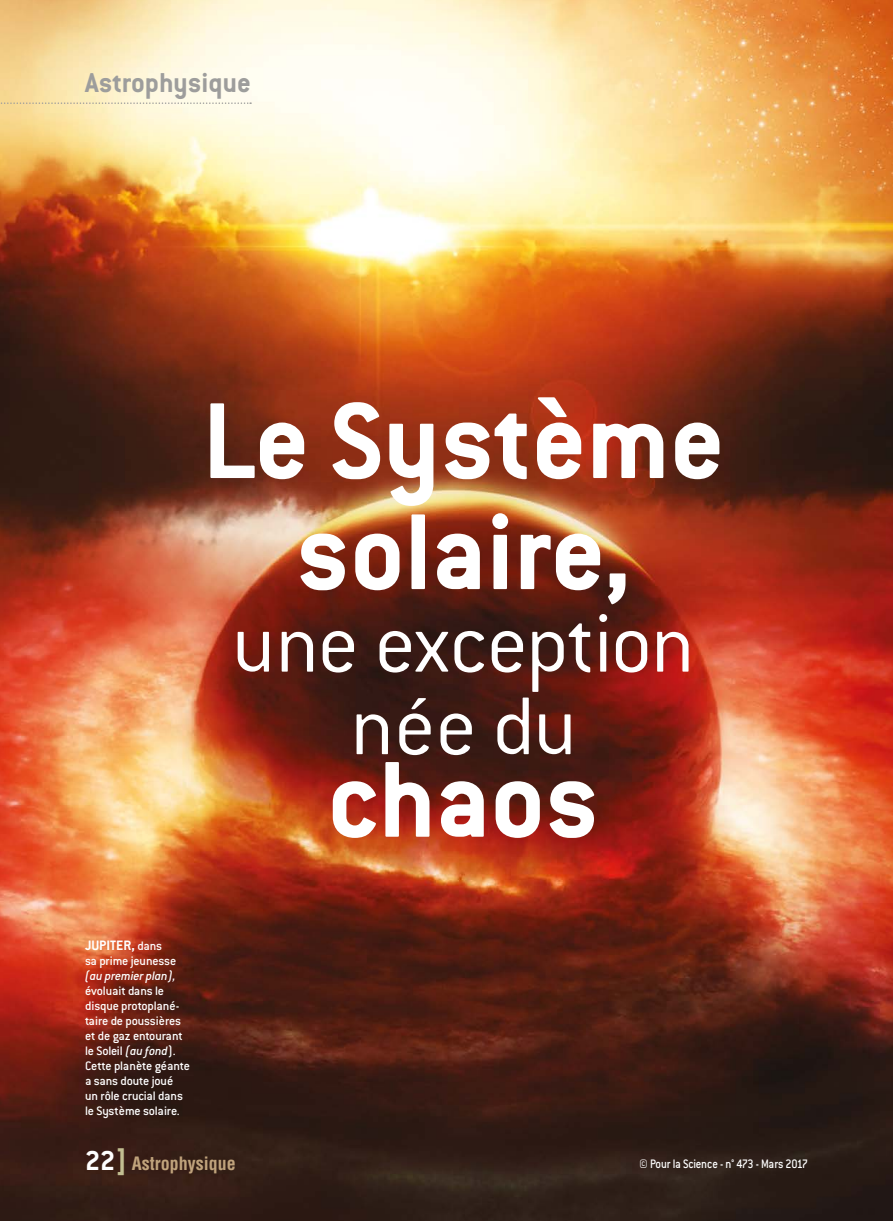
<style>
.page{position:relative;width:893px;height:1221px;background:#fff}
.page>*{position:absolute;margin:0;border:0;box-sizing:border-box;transform-origin:0 0}
._002_titre_article{font:700 118.5px/111px "Conduit ITC";color:#fff;text-align:center}
._002_titre_article-2{font:300 90px/82.5px "Conduit ITC";letter-spacing:-.015em;color:#fff;text-align:center}
._001_discipline{font:700 30px "Conduit ITC";color:#9d9d9c}
.t1{font:700 condensed 18px "Helvetica";color:#c0a37c}
._008_légende{font:700 15px "Conduit ITC";color:#fff}
._008_légende-2{font:500 13.5px/15px "Conduit ITC";letter-spacing:-.015em;color:#fff}
._008_légende-3{font:500 13.5px "Conduit ITC";letter-spacing:-.015em;color:#fff;scale:.9 1}
.s1{font-weight:500;font-size:13.5px}
.s2{font-style:italic}
.s3{font-family:"Conduit ITC";font-stretch:normal;font-size:30px;color:#fff}
.s4{font-family:"Conduit ITC";font-stretch:normal;font-size:30px;color:#c2be91}
</style>
<div class="page">
<img style="left:0;top:0;width:893px;height:1220px">
<svg style="left:0;top:102px;width:251px;height:2px"></svg>
<p class="_001_discipline" style="left:85px;top:65px;width:167px">Astrophysique</p>
<p class="_002_titre_article" style="left:202px;top:383px;width:523px">Le Système solaire,</p>
<p class="_002_titre_article-2" style="left:232px;top:602px;width:464px">une exception née du</p>
<p class="_002_titre_article" style="left:328px;top:742px;width:273px">chaos</p>
<p class="_008_légende" style="left:85px;top:936px;width:79px">JUPITER, <span class="s1">dans</span></p>
<p class="_008_légende-2" style="left:85px;top:953px;width:106px">sa prime jeunesse <span class="s2">(au premier plan), </span>évoluait dans le disque protoplané&shy;taire de poussières et de gaz entourant le Soleil <span class="s2">(au fond</span>).<br>Cette planète géante a sans doute joué<br>un rôle crucial dans le Système solaire.</p>
<p class="t1" style="left:85px;top:1152px;width:152px"><span class="s3">22</span><span class="s4">]</span> Astrophysique</p>
<p class="_008_légende-3" style="left:639px;top:1156px;width:189px">© Pour la Science - n° 473 - Mars 2017</p>
</div>
